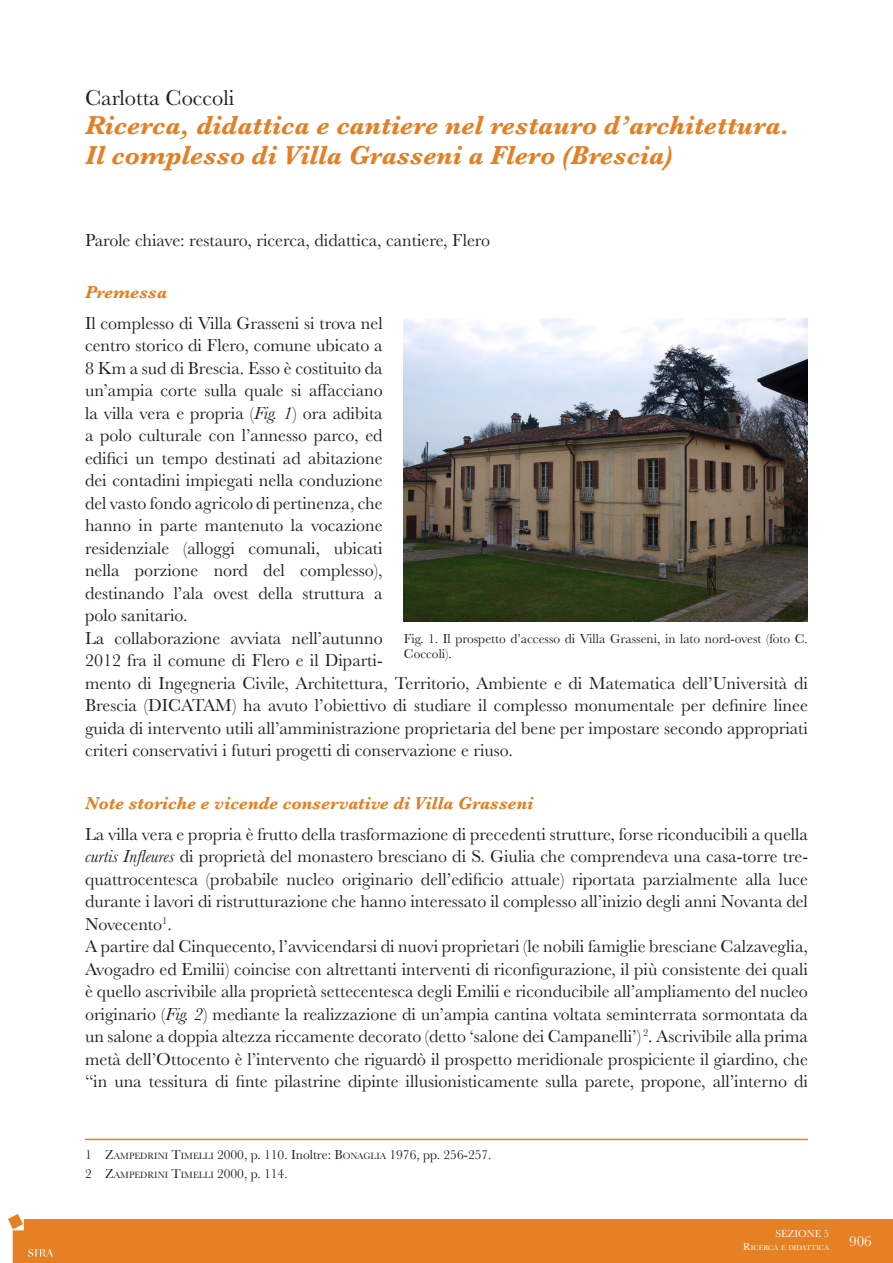
<style>
.page{position:relative;width:893px;height:1263px;background:#fff}
.page>*{position:absolute;margin:0;border:0;box-sizing:border-box;transform-origin:0 0}
.titolo_contributo{font:italic 700 27px/29.1px "Baskerville";color:#e38025}
.autore{font:22.5px "Baskerville";color:#231f20}
.t1{font:18px/22.5px "Baskerville";color:#231f20;text-align:justify}
._1{font:italic 700 18px "Baskerville";color:#e38025}
.t2{font:15px "Baskerville";color:#fff}
.dide{font:13.5px/15px "Baskerville";color:#231f20}
.note{font:13.5px "Baskerville";color:#231f20}
.t3{font:10.5px "Baskerville";color:#fff}
.note-2{font:9.45px "Baskerville";color:#231f20}
.t4{font:7.35px "Baskerville";color:#fff}
.s1{font-style:italic}
.s2{font-style:inherit}
.s3{font-size:9.45px}
.s4{font-size:13.5px}
.s5{font-size:10.5px}
</style>
<div class="page">
<img style="left:9px;top:1214px;width:884px;height:49px">
<hr style="left:85px;top:1139px;width:723px;height:1px;background:#e38025">
<img style="left:404px;top:319px;width:404px;height:303px">
<p class="autore" style="left:85px;top:84px;width:151px">Carlotta Coccoli</p>
<p class="titolo_contributo" style="left:85px;top:111px;width:706px">Ricerca, didattica e cantiere nel restauro d’architettura.<br>Il complesso di Villa Grasseni a Flero (Brescia)</p>
<p class="t1" style="left:85px;top:229px;width:407px">Parole chiave: restauro, ricerca, didattica, cantiere, Flero</p>
<p class="_1" style="left:85px;top:279px;width:83px">Premessa</p>
<p class="t1" style="left:85px;top:312px;width:299px">Il complesso di Villa Grasseni si trova nel centro storico di Flero, comune ubicato a 8 Km a sud di Brescia. Esso è costituito da un’ampia corte sulla quale si affacciano la villa vera e propria (<span class="s1">Fig. 1</span>) ora adibita a polo culturale con l’annesso parco, ed edifici un tempo destinati ad abitazione dei contadini impiegati nella conduzione del vasto fondo agricolo di pertinenza, che hanno in parte mantenuto la vocazione residenziale (alloggi comunali, ubicati nella porzione nord del complesso), destinando l’ala ovest della struttura a polo sanitario.</p>
<p class="t1" style="left:85px;top:627px;width:724px;text-align:left">La collaborazione avviata nell’autunno<br>2012 fra il comune di Flero e il Diparti-<br>mento di Ingegneria Civile, Architettura, Territorio, Ambiente e di Matematica dell’Università di Brescia (DICATAM) ha avuto l’obiettivo di studiare il complesso monumentale per definire linee guida di intervento utili all’amministrazione proprietaria del bene per impostare secondo appropriati criteri conservativi i futuri progetti di conservazione e riuso.</p>
<p class="_1" style="left:85px;top:790px;width:450px">Note storiche e vicende conservative di Villa Grasseni</p>
<p class="t1" style="left:85px;top:823px;width:724px">La villa vera e propria è frutto della trasformazione di precedenti strutture, forse riconducibili a quella <span class="s1">curtis Infleures</span> di proprietà del monastero bresciano di S. Giulia che comprendeva una casa-torre tre&shy;quattrocentesca (probabile nucleo originario dell’edificio attuale) riportata parzialmente alla luce durante i lavori di ristrutturazione che hanno interessato il complesso all’inizio degli anni Novanta del Novecento<sup>1</sup>.</p>
<p class="t1" style="left:85px;top:935px;width:724px">A partire dal Cinquecento, l’avvicendarsi di nuovi proprietari (le nobili famiglie bresciane Calzaveglia, Avogadro ed Emilii) coincise con altrettanti interventi di riconfigurazione, il più consistente dei quali è quello ascrivibile alla proprietà settecentesca degli Emilii e riconducibile all’ampliamento del nucleo originario (<span class="s1">Fig. 2</span>) mediante la realizzazione di un’ampia cantina voltata seminterrata sormontata da un salone a doppia altezza riccamente decorato (detto ‘salone dei Campanelli’) <sup>2</sup>. Ascrivibile alla prima metà dell’Ottocento è l’intervento che riguardò il prospetto meridionale prospiciente il giardino, che “in una tessitura di finte pilastrine dipinte illusionisticamente sulla parete, propone, all’interno di</p>
<p class="dide" style="left:404px;top:631px;width:405px">Fig. 1. Il prospetto d’accesso di Villa Grasseni, in lato nord-ovest (foto C.<br>Coccoli).</p>
<p class="note" style="left:85px;top:1146px;width:408px">1 <span class="s2">Z</span><span class="s3">AMPEDRINI</span> <span class="s2">T</span><span class="s3">IMELLI</span> 2000, p. 110. Inoltre: <span class="s2">B</span><span class="s3">ONAGLIA</span> 1976, pp. 256-257.</p>
<p class="note-2" style="left:85px;top:1169px;width:204px"><span class="s4">2</span> <span class="s4">Z</span>AMPEDRINI <span class="s4">T</span>IMELLI <span class="s4">2000, p. 114.</span></p>
<p class="t3" style="left:776px;top:1227px;width:55px">SEZIONE 5</p>
<p class="t4" style="left:743px;top:1243px;width:87px"><span class="s5">R</span>ICERCA E DIDATTICA</p>
<p class="t2" style="left:849px;top:1231px;width:24px">906</p>
</div>
